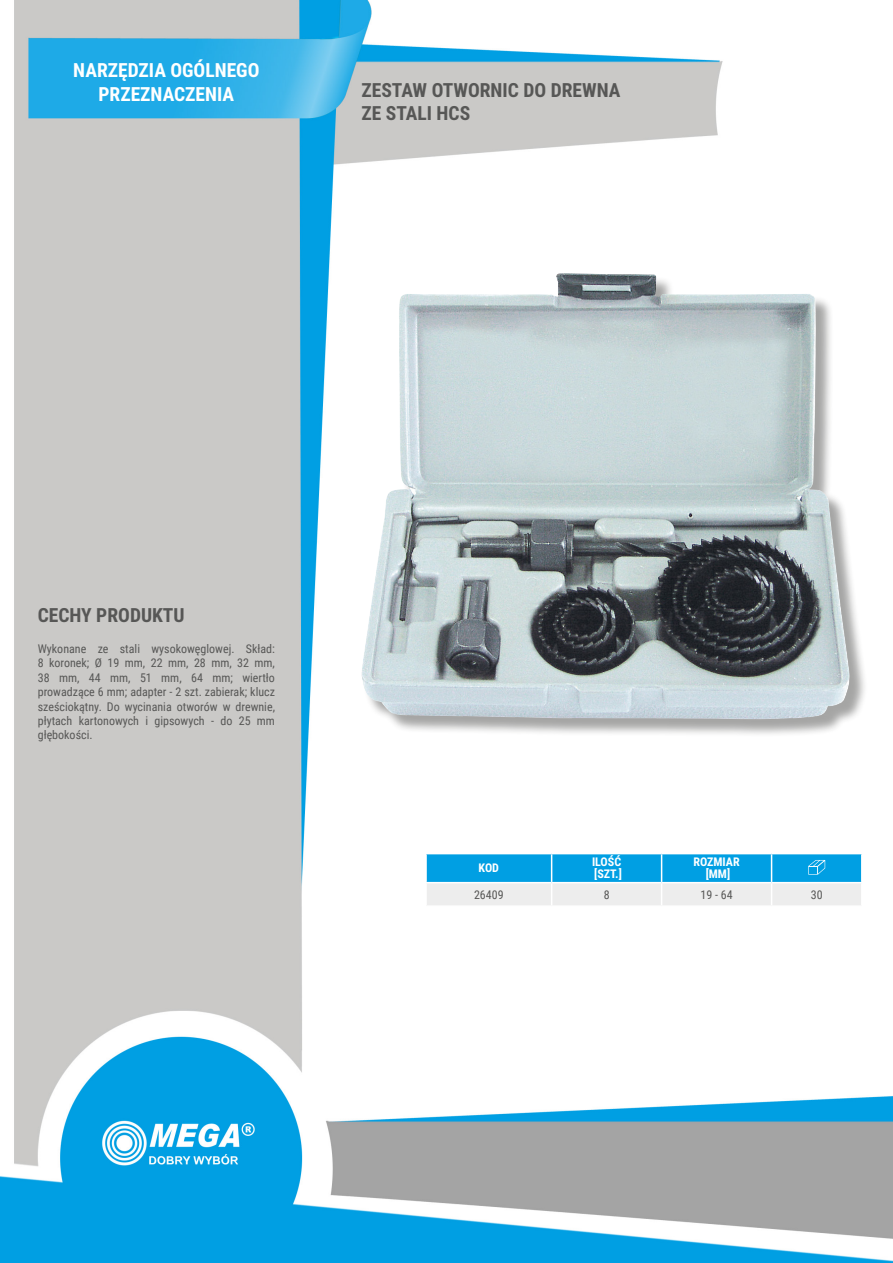
<style>
.page{position:relative;width:893px;height:1263px;background:#fff}
.page>*{position:absolute;margin:0;border:0;box-sizing:border-box;transform-origin:0 0}
.Lewo_bez_dzielenia{font:700 19.5px/23.4px "Roboto Condensed";color:#575756}
.NagĹ_Ăłwek{font:700 19.5px/23.4px "Roboto Condensed";color:#fff;text-align:center}
.MateriaĹ__CECHY{font:700 19.5px "Roboto Condensed";color:#575756}
.Opisy{font:12px/14.4px "Roboto Condensed";color:#575756;text-align:justify}
.Ĺšrodek_bez_dzieleni{font:700 12px "Roboto Condensed";color:#fff}
.Ĺšrodek__wymuszenie{font:700 12px "Roboto Condensed";color:#fff}
.Center{font:12px "Roboto Condensed";color:#575756}
.Indeks{font:12px "Roboto Condensed";color:#575756}
.Tabelka_nagĹ_Ăłwek{font:700 12px "Roboto Condensed";color:#fff}
</style>
<div class="page">
<img style="left:0;top:0;width:893px;height:1263px">
<div style="left:364px;top:275px;width:504px;height:462px;background:#1d1d1b;opacity:.4"></div>
<img style="left:361px;top:273px;width:489px;height:446px">
<hr style="left:425px;top:854px;width:2px;height:28px;background:#fff">
<hr style="left:425px;top:883px;width:2px;height:22px;background:#fff">
<hr style="left:425px;top:853px;width:127px;height:1px;background:#fff">
<hr style="left:425px;top:882px;width:127px;height:1px;background:#fff">
<hr style="left:425px;top:905px;width:127px;height:2px;background:#fff">
<hr style="left:552px;top:905px;width:110px;height:2px;background:#fff">
<hr style="left:662px;top:905px;width:110px;height:2px;background:#fff">
<hr style="left:772px;top:905px;width:90px;height:2px;background:#fff">
<svg style="left:426px;top:853px;width:436px;height:52px;background:#73c5e9"></svg>
<p class="NagĹ_Ăłwek" style="left:73px;top:58px;width:188px">NARZĘDZIA OGÓLNEGO<br>PRZEZNACZENIA</p>
<p class="Lewo_bez_dzielenia" style="left:361px;top:77px;width:260px">ZESTAW OTWORNIC DO DREWNA<br>ZE STALI HCS</p>
<p class="MateriaĹ__CECHY" style="left:38px;top:601px;width:148px">CECHY PRODUKTU</p>
<p class="Opisy" style="left:38px;top:641px;width:239px">Wykonane ze stali wysokowęglowej. Skład:<br>8 koronek; Ø 19 mm, 22 mm, 28 mm, 32 mm, 38 mm, 44 mm, 51 mm, 64 mm; wiertło prowadzące 6 mm; adapter - 2 szt. zabierak; klucz sześciokątny. Do wycinania otworów w drewnie, płytach kartonowych i gipsowych - do 25 mm głębokości.</p>
<p class="Tabelka_nagĹ_Ăłwek" style="left:479px;top:860px;width:22px">KOD</p>
<p class="Ĺšrodek_bez_dzieleni" style="left:592px;top:854px;width:31px">ILOŚĆ</p>
<p class="Ĺšrodek__wymuszenie" style="left:594px;top:866px;width:29px">[SZT.]</p>
<p class="Ĺšrodek_bez_dzieleni" style="left:693px;top:854px;width:48px">ROZMIAR</p>
<p class="Ĺšrodek__wymuszenie" style="left:706px;top:866px;width:26px">[MM]</p>
<p class="Indeks" style="left:474px;top:886px;width:31px">26409</p>
<p class="Center" style="left:604px;top:886px;width:7px">8</p>
<p class="Center" style="left:700px;top:886px;width:34px">19 - 64</p>
<p class="Center" style="left:811px;top:886px;width:13px">30</p>
</div>
